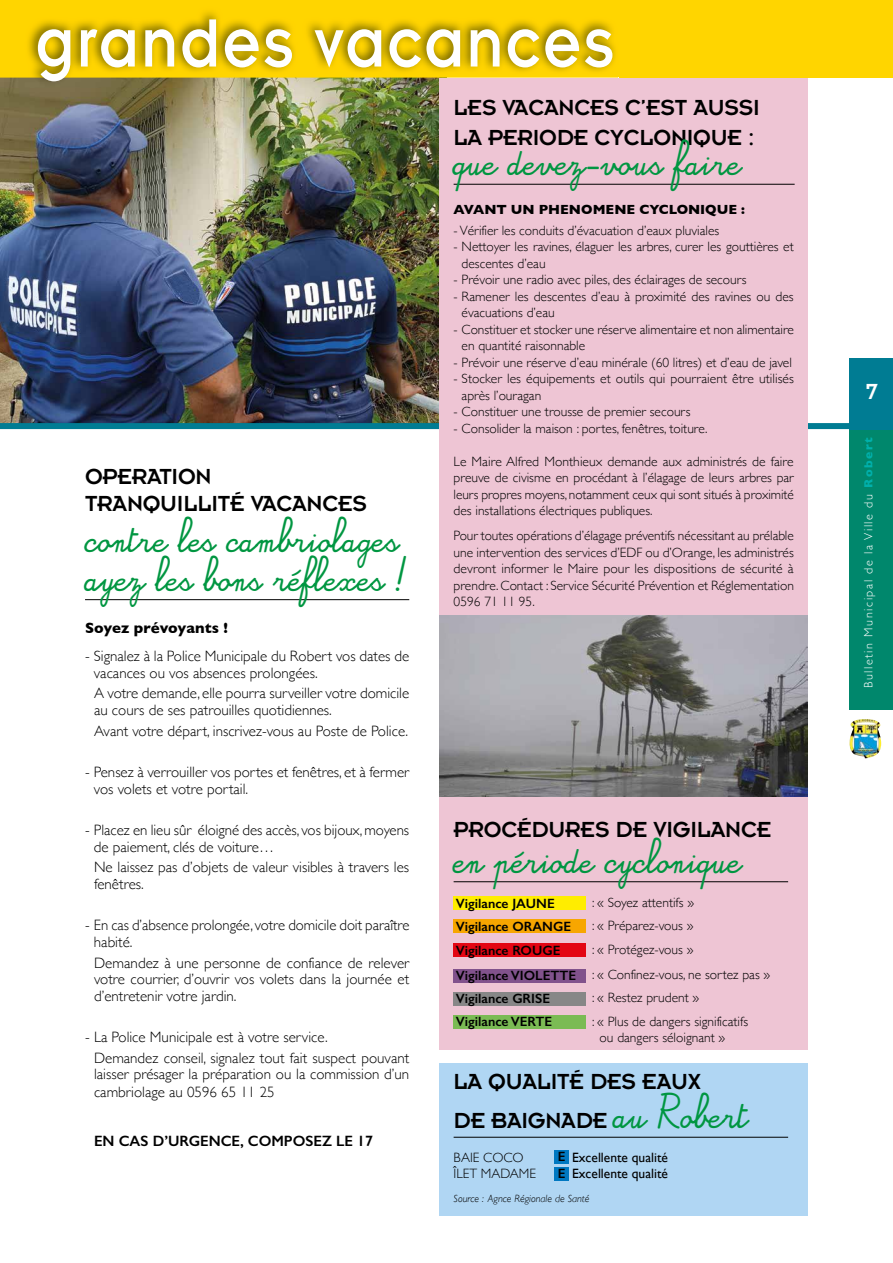
<style>
.page{position:relative;width:893px;height:1263px;background:#fff}
.page>*{position:absolute;margin:0;border:0;box-sizing:border-box;transform-origin:0 0}
.t1{font:75px "Insignia";letter-spacing:.03em;color:#fff;scale:.87 1}
.t2{font:24px/27px "Insignia";letter-spacing:-.01em;color:#000}
.t3{font:24px/39px "Alamain";letter-spacing:-.01em;color:#009641}
.t4{font:24px "Insignia";color:#fff}
.t5{font:300 15px/16.5px "Gill Sans";color:#000}
.t6{font:600 15px "Gill Sans";color:#000}
.t7{font:700 15px "Gill Sans";color:#000}
.t8{font:300 13.5px/16.5px "Gill Sans";color:#000}
.t9{font:600 13.5px/24.2px "Gill Sans";color:#000}
.t10{font:13.5px "Gill Sans";color:#000}
.t11{font:700 13.5px "Gill Sans";color:#000}
.t12{font:300 12px "Gill Sans";letter-spacing:.13em;color:#fff}
.t13{font:italic 300 10.5px "Gill Sans";color:#000}
.s1{font-family:"Alamain";color:#009641}
.s2{font-weight:700;color:#00b0ab}
</style>
<div class="page">
<img style="left:0;top:88px;width:439px;height:335px">
<div style="left:0;top:0;width:893px;height:78px;background:#ffd500"></div>
<img style="left:0;top:12px;width:618px;height:76px">
<div style="left:0;top:423px;width:893px;height:6px;background:#007c93"></div>
<div style="left:849px;top:416px;width:44px;height:293px;background:#00876c"></div>
<div style="left:849px;top:358px;width:44px;height:71px;background:#007c93"></div>
<img style="left:849px;top:719px;width:32px;height:40px">
<hr style="left:85px;top:599px;width:324px;height:1px;background:#000">
<div style="left:439px;top:78px;width:369px;height:971px;background:#eec5d4"></div>
<div style="left:439px;top:1063px;width:369px;height:152px;background:#b0d6f3"></div>
<div style="left:554px;top:1150px;width:15px;height:14px;background:#0078c1"></div>
<div style="left:454px;top:896px;width:132px;height:14px;background:#ffed00"></div>
<div style="left:454px;top:919px;width:132px;height:14px;background:#f7a600"></div>
<div style="left:454px;top:943px;width:132px;height:14px;background:#e30613"></div>
<div style="left:454px;top:969px;width:132px;height:14px;background:#81528c"></div>
<div style="left:454px;top:992px;width:132px;height:14px;background:#878787"></div>
<div style="left:454px;top:1015px;width:132px;height:14px;background:#7bbb54"></div>
<div style="left:554px;top:1166px;width:15px;height:14px;background:#0078c1"></div>
<hr style="left:454px;top:184px;width:341px;height:1px;background:#000">
<img style="left:439px;top:615px;width:369px;height:181px">
<hr style="left:454px;top:1137px;width:334px;height:1px;background:#000">
<hr style="left:454px;top:881px;width:334px;height:1px;background:#000">
<h1 class="t1" style="left:36px;top:5px;width:666px">grandes vacances</h1>
<h2 class="t2" style="left:85px;top:463px;width:284px">OPERATION<br>TRANQUILLITÉ VACANCES</h2>
<h2 class="t3" style="left:85px;top:524px;width:324px">contre les cambriolages ayez les bons réflexes !</h2>
<p class="t7" style="left:85px;top:616px;width:144px">Soyez prévoyants !</p>
<p class="t5" style="left:94px;top:647px;width:317px;text-indent:-9px">- Signalez à la Police Municipale du Robert vos dates de vacances ou vos absences prolongées.</p>
<p class="t5" style="left:94px;top:684px;width:317px">A votre demande, elle pourra surveiller votre domicile au cours de ses patrouilles quotidiennes.</p>
<p class="t5" style="left:94px;top:722px;width:316px">Avant votre départ, inscrivez-vous au Poste de Police.</p>
<p class="t5" style="left:94px;top:763px;width:317px;text-indent:-9px">- Pensez à verrouiller vos portes et fenêtres, et à fermer vos volets et votre portail.</p>
<p class="t5" style="left:94px;top:821px;width:317px;text-indent:-9px">- Placez en lieu sûr éloigné des accès, vos bijoux, moyens de paiement, clés de voiture…</p>
<p class="t5" style="left:94px;top:858px;width:317px">Ne laissez pas d’objets de valeur visibles à travers les fenêtres.</p>
<p class="t5" style="left:94px;top:916px;width:317px;text-indent:-9px">- En cas d’absence prolongée, votre domicile doit paraître habité.</p>
<p class="t5" style="left:94px;top:954px;width:317px;text-align:justify">Demandez à une personne de confiance de relever votre courrier, d’ouvrir vos volets dans la journée et d’entretenir votre jardin.</p>
<p class="t5" style="left:94px;top:1026px;width:317px;line-height:20.7px;text-indent:-9px">- La Police Municipale est à votre service.<br>Demandez conseil, signalez tout fait suspect pouvant</p>
<p class="t5" style="left:94px;top:1065px;width:317px;line-height:18px">laisser présager la préparation ou la commission d’un cambriolage au 0596 65 11 25</p>
<p class="t6" style="left:94px;top:1132px;width:280px">EN CAS D’URGENCE, COMPOSEZ LE 17</p>
<h2 class="t2" style="left:454px;top:93px;width:308px;line-height:30px">LES VACANCES C’EST AUSSI<br>LA PERIODE CYCLONIQUE :</h2>
<h2 class="t3" style="left:454px;top:148px;width:289px">que devez-vous faire</h2>
<p class="t11" style="left:454px;top:199px;width:293px">AVANT UN PHENOMENE CYCLONIQUE :</p>
<p class="t8" style="left:454px;top:221px;width:267px">- Vérifier les conduits d’évacuation d’eaux pluviales</p>
<p class="t8" style="left:462px;top:238px;width:334px;text-indent:-8px">- Nettoyer les ravines, élaguer les arbres, curer les gouttières et descentes d’eau</p>
<p class="t8" style="left:454px;top:271px;width:294px">- Prévoir une radio avec piles, des éclairages de secours</p>
<p class="t8" style="left:462px;top:287px;width:334px;text-indent:-8px">- Ramener les descentes d’eau à proximité des ravines ou des évacuations d’eau</p>
<p class="t8" style="left:462px;top:320px;width:334px;text-indent:-8px">- Constituer et stocker une réserve alimentaire et non alimentaire en quantité raisonnable</p>
<p class="t8" style="left:454px;top:353px;width:340px">- Prévoir une réserve d’eau minérale (60 litres) et d’eau de javel</p>
<p class="t8" style="left:462px;top:370px;width:334px;text-indent:-8px">- Stocker les équipements et outils qui pourraient être utilisés après l’ouragan</p>
<p class="t8" style="left:454px;top:403px;width:238px">- Constituer une trousse de premier secours</p>
<p class="t8" style="left:454px;top:419px;width:256px">- Consolider la maison : portes, fenêtres, toiture.</p>
<p class="t8" style="left:454px;top:452px;width:342px;text-align:justify">Le Maire Alfred Monthieux demande aux administrés de faire preuve de civisme en procédant à l’élagage de leurs arbres par leurs propres moyens, notamment ceux qui sont situés à proximité des installations électriques publiques.</p>
<p class="t8" style="left:454px;top:527px;width:342px;text-align:justify">Pour toutes opérations d’élagage préventifs nécessitant au prélable une intervention des services d’EDF ou d’Orange, les administrés devront informer le Maire pour les dispositions de sécurité à prendre. Contact : Service Sécurité Prévention et Réglementation 0596 71 11 95.</p>
<h2 class="t2" style="left:454px;top:816px;width:319px">PROCÉDURES DE VIGILANCE</h2>
<h2 class="t3" style="left:454px;top:845px;width:290px">en période cyclonique</h2>
<p class="t9" style="left:456px;top:891px;width:122px">Vigilance JAUNE<br>Vigilance ORANGE<br>Vigilance ROUGE<br>Vigilance VIOLETTE</p>
<p class="t9" style="left:456px;top:987px;width:98px;line-height:23.4px">Vigilance GRISE<br>Vigilance VERTE</p>
<p class="t8" style="left:592px;top:889px;width:180px;line-height:24.2px">: « Soyez attentifs »<br>: « Préparez-vous »<br>: « Protégez-vous »<br>: « Confinez-vous, ne sortez pas »</p>
<p class="t8" style="left:592px;top:985px;width:158px;line-height:23.4px">: « Restez prudent »<br>: « Plus de dangers significatifs</p>
<p class="t8" style="left:600px;top:1029px;width:127px">ou dangers séloignant »</p>
<h2 class="t2" style="left:454px;top:1062px;width:296px;line-height:39px">LA QUALITÉ DES EAUX<br>DE BAIGNADE <span class="s1">au Robert</span></h2>
<p class="t9" style="left:558px;top:1145px;width:9px">E</p>
<p class="t8" style="left:454px;top:1148px;width:72px">BAIE COCO</p>
<p class="t10" style="left:572px;top:1149px;width:97px">Excellente qualité</p>
<p class="t8" style="left:454px;top:1165px;width:84px">ÎLET MADAME</p>
<p class="t10" style="left:572px;top:1166px;width:97px">Excellente qualité</p>
<p class="t13" style="left:454px;top:1193px;width:137px">Source : Agnce Régionale de Santé</p>
<p class="t9" style="left:558px;top:1161px;width:9px">E</p>
<h2 class="t4" style="left:866px;top:379px;width:13px">7</h2>
<p class="t12" style="left:859px;top:688px;width:253px;rotate:-90deg">Bulletin Municipal de la Ville du <span class="s2">Robert</span></p>
</div>
